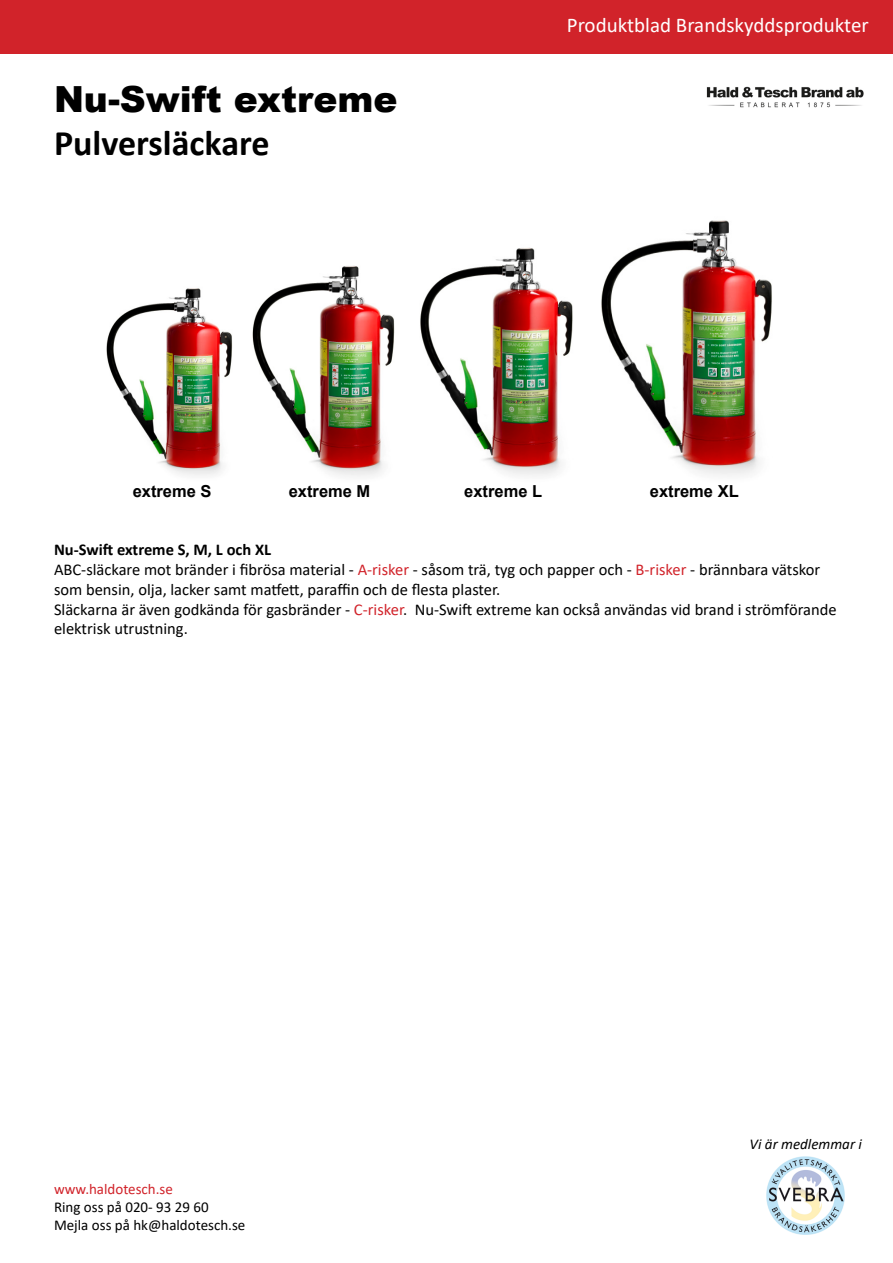
<style>
.page{position:relative;width:893px;height:1263px;background:#fff}
.page>*{position:absolute;margin:0;border:0;box-sizing:border-box;transform-origin:0 0}
.t1{font:900 36px "Arial";color:#000}
.t2{font:700 36px "Calibri";color:#000}
.t3{font:21px "Calibri";color:#fff}
.t4{font:16.5px/19.8px "Calibri";color:#000}
.t5{font:700 16.5px "Arial";color:#000}
.t6{font:700 16.5px "Calibri";color:#000}
.t7{font:15px "Calibri";color:#000}
.t8{font:15px "Calibri";color:#d1232a}
.t9{font:italic 15px "Calibri";color:#000}
.s1{color:#d1232a}
</style>
<div class="page">
<div style="left:0;top:0;width:893px;height:53px;background:#d1232a"></div>
<img style="left:766px;top:1156px;width:79px;height:79px">
<img style="left:706px;top:86px;width:158px;height:22px">
<img style="left:106px;top:288px;width:127px;height:188px">
<img style="left:252px;top:266px;width:143px;height:211px">
<img style="left:420px;top:247px;width:153px;height:229px">
<img style="left:601px;top:220px;width:171px;height:256px">
<p class="t1" style="left:54px;top:73px;width:345px">Nu-Swift extreme</p>
<p class="t2" style="left:54px;top:118px;width:217px">Pulversläckare</p>
<p class="t3" style="left:567px;top:11px;width:304px">Produktblad Brandskyddsprodukter</p>
<p class="t5" style="left:133px;top:480px;width:80px">extreme S</p>
<p class="t5" style="left:289px;top:480px;width:83px">extreme M</p>
<p class="t5" style="left:464px;top:480px;width:79px">extreme L</p>
<p class="t5" style="left:650px;top:480px;width:90px">extreme XL</p>
<p class="t6" style="left:54px;top:538px;width:219px">Nu-Swift extreme S, M, L och XL</p>
<p class="t4" style="left:54px;top:559px;width:768px">ABC-släckare mot bränder i fibrösa material - <span class="s1">A-risker</span> - såsom trä, tyg och papper och - <span class="s1">B-risker</span> - brännbara vätskor som bensin, olja, lacker samt matfett, paraffin och de flesta plaster.</p>
<p class="t4" style="left:54px;top:599px;width:784px">Släckarna är även godkända för gasbränder - <span class="s1">C-risker</span>. Nu-Swift extreme kan också användas vid brand i strömförande elektrisk utrustning.</p>
<p class="t8" style="left:54px;top:1179px;width:120px">www.haldotesch.se</p>
<p class="t7" style="left:54px;top:1197px;width:156px">Ring oss på 020- 93 29 60</p>
<p class="t7" style="left:54px;top:1215px;width:193px">Mejla oss på hk@haldotesch.se</p>
<p class="t9" style="left:750px;top:1133px;width:114px">Vi är medlemmar i</p>
</div>
